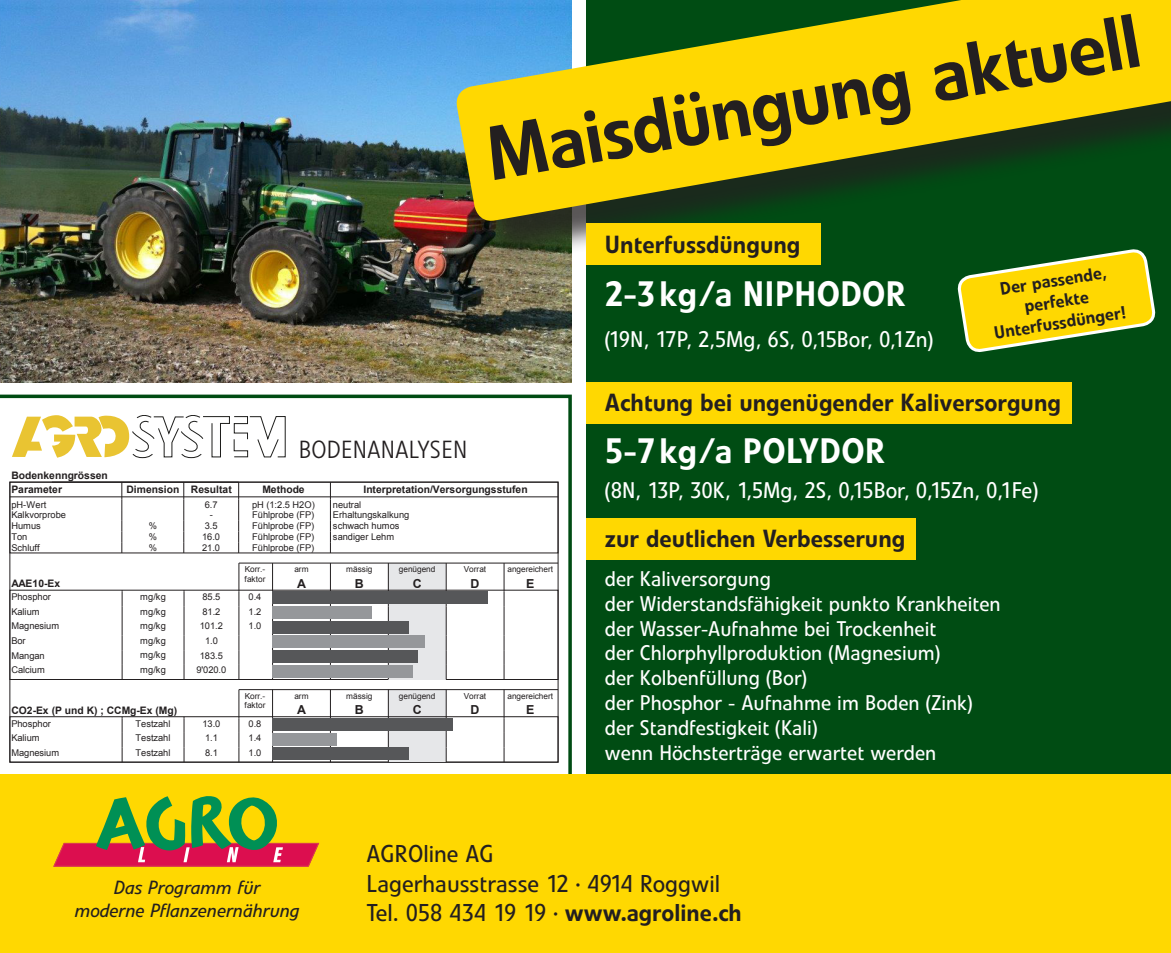
<style>
.page{position:relative;width:1171px;height:953px;background:#fff}
.page>*{position:absolute;margin:0;border:0;box-sizing:border-box;transform-origin:0 0}
.t1{font:500 75.25px "Evo BQ";color:#231f20}
.t2{font:500 35px "Evo BQ";letter-spacing:.01em;color:#fff}
.t3{font:500 24.5px "Evo BQ";color:#231f20}
.t4{font:300 24.5px "Evo BQ";letter-spacing:.005em;color:#231f20}
.t5{font:24.15px/29.1px "Evo BQ";color:#231f20}
.t6{font:22.4px "Evo BQ";color:#fff}
.t7{font:21px/24.8px "Evo BQ";color:#fff}
.t8{font:italic 18.9px/22.8px "Evo BQ";color:#231f20;text-align:center}
.t9{font:500 17.85px/21.3px "Evo BQ";color:#231f20;text-align:center}
.t10{font:700 12.25px "Arial";color:#231f20}
.t11{font:700 10.15px "Arial";color:#231f20}
.t12{font:9.45px/14.7px "Arial";letter-spacing:-.005em;color:#231f20}
.t13{font:8.4px/9.5px "Arial";letter-spacing:-.005em;color:#231f20}
.s1{font-weight:500}
</style>
<div class="page">
<div style="left:587px;top:0;width:584px;height:817px;background:#004c13"></div>
<img style="left:0;top:8px;width:572px;height:374px">
<svg style="left:0;top:394px;width:572px;height:380px"></svg>
<div style="left:0;top:774px;width:1171px;height:178px;background:#ffd801"></div>
<div style="left:463px;top:0;width:708px;height:264px;background:#231f20;opacity:.75"></div>
<svg style="left:454px;top:0;width:717px;height:223px;fill:#ffd801"></svg>
<svg style="left:53px;top:796px;width:266px;height:71px"></svg>
<div style="left:587px;top:223px;width:234px;height:42px;background:#ffd801"></div>
<div style="left:587px;top:382px;width:485px;height:42px;background:#ffd801"></div>
<svg style="left:957px;top:249px;width:198px;height:103px"></svg>
<div style="left:10px;top:482px;width:548px;height:71px;border:1px solid #231f20"></div>
<svg style="left:121px;top:482px;width:1px;height:71px"></svg>
<hr style="left:10px;top:496px;width:548px;height:1px;background:#231f20">
<svg style="left:330px;top:482px;width:1px;height:71px"></svg>
<svg style="left:238px;top:482px;width:1px;height:71px"></svg>
<svg style="left:183px;top:482px;width:1px;height:71px"></svg>
<hr style="left:52px;top:481px;width:187px;height:1px;background:#231f20">
<div style="left:388px;top:563px;width:58px;height:28px;background:#e6e7e9"></div>
<div style="left:388px;top:689px;width:58px;height:29px;background:#e6e7e9"></div>
<hr style="left:445px;top:563px;width:2px;height:28px;background:#231f20">
<hr style="left:445px;top:689px;width:2px;height:29px;background:#231f20">
<hr style="left:503px;top:563px;width:2px;height:28px;background:#231f20">
<hr style="left:503px;top:689px;width:2px;height:29px;background:#231f20">
<hr style="left:239px;top:562px;width:319px;height:1px;background:#231f20">
<hr style="left:239px;top:689px;width:319px;height:1px;background:#231f20">
<div style="left:10px;top:716px;width:548px;height:46px;border:1px solid #231f20"></div>
<svg style="left:121px;top:590px;width:2px;height:89px"></svg>
<svg style="left:121px;top:716px;width:2px;height:46px"></svg>
<svg style="left:183px;top:590px;width:2px;height:89px"></svg>
<svg style="left:183px;top:716px;width:2px;height:46px"></svg>
<svg style="left:238px;top:563px;width:1px;height:116px"></svg>
<svg style="left:238px;top:689px;width:1px;height:73px"></svg>
<div style="left:388px;top:591px;width:58px;height:15px;background:#e6e7e9"></div>
<div style="left:388px;top:606px;width:58px;height:15px;background:#e6e7e9"></div>
<div style="left:388px;top:621px;width:58px;height:14px;background:#e6e7e9"></div>
<div style="left:388px;top:635px;width:58px;height:15px;background:#e6e7e9"></div>
<div style="left:388px;top:650px;width:58px;height:14px;background:#e6e7e9"></div>
<div style="left:388px;top:664px;width:58px;height:15px;background:#e6e7e9"></div>
<div style="left:388px;top:718px;width:58px;height:14px;background:#565759"></div>
<div style="left:388px;top:732px;width:58px;height:15px;background:#e6e7e9"></div>
<div style="left:388px;top:747px;width:58px;height:15px;background:#e6e7e9"></div>
<svg style="left:272px;top:563px;width:1px;height:116px"></svg>
<svg style="left:272px;top:689px;width:1px;height:73px"></svg>
<svg style="left:330px;top:563px;width:1px;height:116px"></svg>
<svg style="left:330px;top:689px;width:1px;height:73px"></svg>
<svg style="left:388px;top:563px;width:1px;height:116px"></svg>
<svg style="left:388px;top:689px;width:1px;height:73px"></svg>
<svg style="left:445px;top:604px;width:2px;height:75px"></svg>
<svg style="left:445px;top:730px;width:2px;height:32px"></svg>
<svg style="left:503px;top:591px;width:2px;height:88px"></svg>
<svg style="left:503px;top:718px;width:2px;height:44px"></svg>
<div style="left:273px;top:591px;width:215px;height:13px;background:#565759"></div>
<div style="left:273px;top:606px;width:99px;height:12px;background:#95979a"></div>
<div style="left:273px;top:621px;width:136px;height:12px;background:#565759"></div>
<div style="left:273px;top:635px;width:152px;height:13px;background:#95979a"></div>
<div style="left:273px;top:650px;width:145px;height:12px;background:#565759"></div>
<div style="left:273px;top:664px;width:139px;height:13px;background:#95979a"></div>
<div style="left:273px;top:718px;width:180px;height:12px;background:#565759"></div>
<div style="left:273px;top:732px;width:64px;height:13px;background:#95979a"></div>
<div style="left:273px;top:747px;width:136px;height:12px;background:#565759"></div>
<svg style="left:12px;top:415px;width:274px;height:43px"></svg>
<div style="left:587px;top:518px;width:329px;height:42px;background:#ffd801"></div>
<img style="left:0;top:0;width:572px;height:8px">
<h1 class="t1" style="left:479px;top:110px;width:665px;rotate:-10deg">Maisdüngung aktuell</h1>
<p class="t11" style="left:11px;top:468px;width:98px">Bodenkenngrössen</p>
<h3 class="t4" style="left:299px;top:435px;width:170px">BODENANALYSEN</h3>
<p class="t10" style="left:321px;top:444px;width:53px">Analytik:</p>
<p class="t10" style="left:408px;top:444px;width:58px">AGRO-S+</p>
<p class="t11" style="left:11px;top:483px;width:52px">Parameter</p>
<p class="t11" style="left:126px;top:483px;width:107px">Dimension Resultat</p>
<p class="t11" style="left:262px;top:483px;width:44px">Methode</p>
<p class="t11" style="left:363px;top:483px;width:166px">Interpretation/Versorgungsstufen</p>
<p class="t12" style="left:252px;top:499px;width:64px;line-height:10.8px;text-align:justify">pH (1:2.5 H2O)<br>Fühlprobe (FP)<br>Fühlprobe (FP)<br>Fühlprobe (FP)<br>Fühlprobe (FP)</p>
<p class="t12" style="left:202px;top:499px;width:19px;line-height:10.8px;text-align:center">6.7 -<br>3.5<br>16.0<br>21.0</p>
<p class="t12" style="left:11px;top:499px;width:56px;line-height:10.8px">pH-Wert<br>Kalkvorprobe<br>Humus<br>Ton<br>Schluff</p>
<p class="t12" style="left:333px;top:499px;width:78px;line-height:10.8px">neutral<br>Erhaltungskalkung schwach humos sandiger Lehm</p>
<p class="t12" style="left:149px;top:520px;width:10px;line-height:10.8px;text-align:justify">% % %</p>
<p class="t11" style="left:11px;top:577px;width:50px">AAE10-Ex</p>
<p class="t13" style="left:245px;top:564px;width:22px">Korr.- faktor</p>
<p class="t13" style="left:294px;top:564px;width:16px">arm</p>
<p class="t10" style="left:297px;top:575px;width:10px">A</p>
<p class="t13" style="left:346px;top:564px;width:28px">mässig</p>
<p class="t10" style="left:355px;top:575px;width:10px">B</p>
<p class="t13" style="left:399px;top:564px;width:38px">genügend</p>
<p class="t10" style="left:413px;top:575px;width:10px">C</p>
<p class="t12" style="left:11px;top:589px;width:49px">Phosphor<br>Kalium<br>Magnesium<br>Bor<br>Mangan<br>Calcium</p>
<p class="t12" style="left:140px;top:589px;width:27px;text-align:justify">mg/kg mg/kg mg/kg mg/kg mg/kg mg/kg</p>
<p class="t12" style="left:196px;top:589px;width:32px;text-align:center">85.5<br>81.2<br>101.2<br>1.0<br>183.5<br>9'020.0</p>
<p class="t12" style="left:248px;top:589px;width:14px;text-align:justify">0.4<br>1.2<br>1.0</p>
<p class="t11" style="left:11px;top:703px;width:167px">CO2-Ex (P und K) ; CCMg-Ex (Mg)</p>
<p class="t13" style="left:245px;top:691px;width:22px">Korr.- faktor</p>
<p class="t13" style="left:294px;top:691px;width:16px">arm</p>
<p class="t10" style="left:297px;top:701px;width:10px">A</p>
<p class="t13" style="left:346px;top:691px;width:28px">mässig</p>
<p class="t10" style="left:355px;top:701px;width:10px">B</p>
<p class="t13" style="left:399px;top:691px;width:38px">genügend</p>
<p class="t10" style="left:413px;top:701px;width:10px">C</p>
<p class="t12" style="left:11px;top:716px;width:49px">Phosphor<br>Kalium<br>Magnesium</p>
<p class="t12" style="left:135px;top:716px;width:36px;text-align:justify">Testzahl Testzahl Testzahl</p>
<p class="t12" style="left:202px;top:716px;width:19px">13.0<br>1.1<br>8.1</p>
<p class="t12" style="left:248px;top:716px;width:14px;text-align:justify">0.8<br>1.4<br>1.0</p>
<p class="t13" style="left:464px;top:564px;width:24px">Vorrat</p>
<p class="t10" style="left:471px;top:575px;width:10px">D</p>
<p class="t13" style="left:507px;top:564px;width:47px">angereichert</p>
<p class="t10" style="left:526px;top:575px;width:10px">E</p>
<p class="t13" style="left:464px;top:691px;width:24px">Vorrat</p>
<p class="t10" style="left:471px;top:701px;width:10px">D</p>
<p class="t13" style="left:507px;top:691px;width:47px">angereichert</p>
<p class="t10" style="left:526px;top:701px;width:10px">E</p>
<h3 class="t3" style="left:605px;top:230px;width:197px">Unterfussdüngung</h3>
<h2 class="t2" style="left:605px;top:272px;width:302px">2-3kg/a NIPHODOR</h2>
<h3 class="t6" style="left:605px;top:326px;width:330px">(19N, 17P, 2,5Mg, 6S, 0,15Bor, 0,1Zn)</h3>
<h3 class="t9" style="left:986px;top:280px;width:134px;rotate:-9deg">Der passende, perfekte<br>Unterfussdünger!</h3>
<h3 class="t3" style="left:605px;top:387px;width:457px">Achtung bei ungenügender Kaliversorgung</h3>
<h2 class="t2" style="left:605px;top:430px;width:282px">5-7kg/a POLYDOR</h2>
<h3 class="t6" style="left:605px;top:477px;width:435px">(8N, 13P, 30K, 1,5Mg, 2S, 0,15Bor, 0,15Zn, 0,1Fe)</h3>
<h3 class="t3" style="left:605px;top:524px;width:302px">zur deutlichen Verbesserung</h3>
<p class="t7" style="left:605px;top:566px;width:397px">der Kaliversorgung<br>der Widerstandsfähigkeit punkto Krankheiten der Wasser-Aufnahme bei Trockenheit<br>der Chlorphyllproduktion (Magnesium)<br>der Kolbenfüllung (Bor)<br>der Phosphor - Aufnahme im Boden (Zink) der Standfestigkeit (Kali)<br>wenn Höchsterträge erwartet werden</p>
<h3 class="t8" style="left:74px;top:876px;width:226px">Das Programm für<br>moderne Pflanzenernährung</h3>
<h3 class="t5" style="left:366px;top:839px;width:377px">AGROline AG<br>Lagerhausstrasse 12 · 4914 Roggwil<br>Tel. 058 434 19 19 · <span class="s1">www.agroline.ch</span></h3>
<p class="t12" style="left:451px;top:899px;width:62px;line-height:13px;text-indent:-107px">Ibu-Labor für Boden- und Umweltanalytik<br>Freigabe:</p>
</div>
